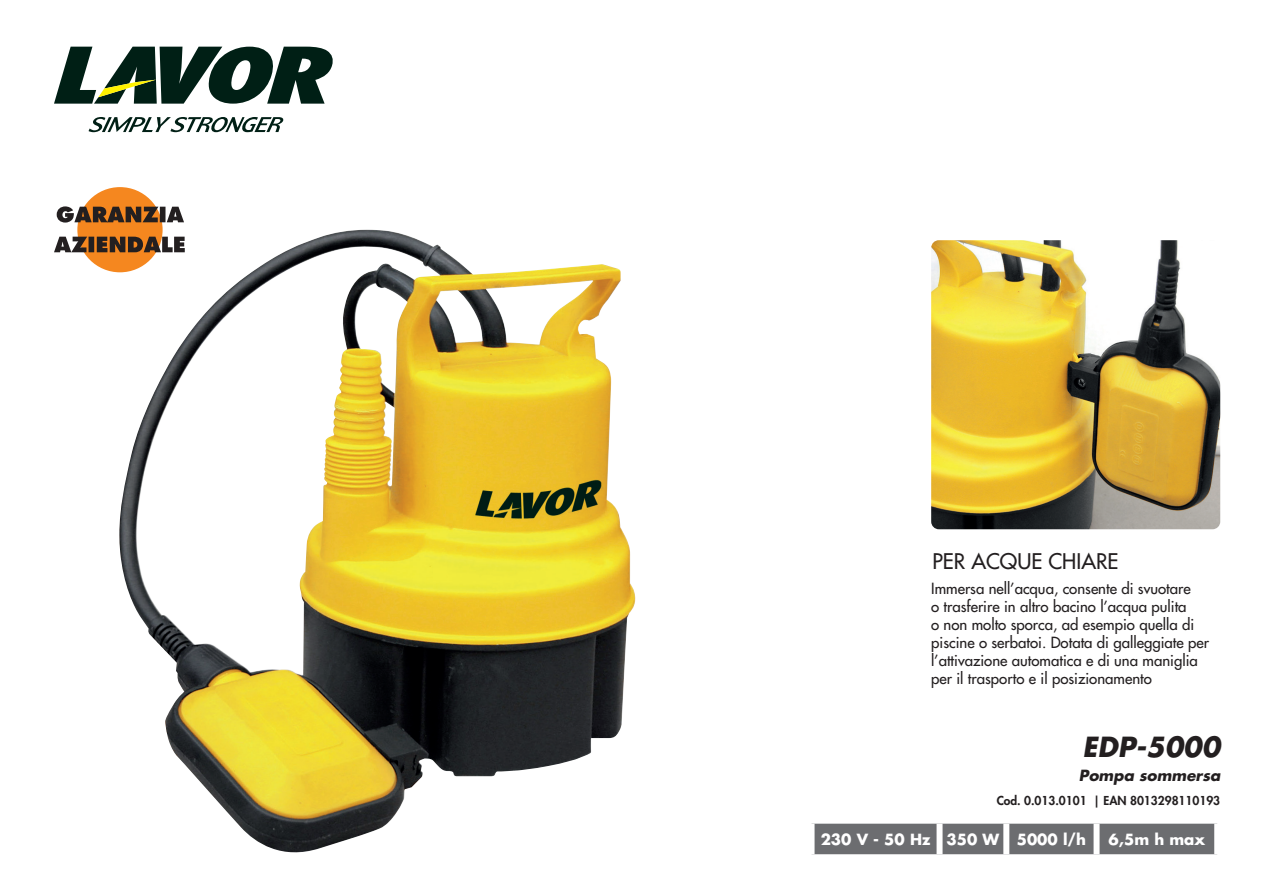
<style>
.page{position:relative;width:1263px;height:893px;background:#fff}
.page>*{position:absolute;margin:0;border:0;box-sizing:border-box;transform-origin:0 0}
.t1{font:italic 700 27px "Futura Std";color:#231f20}
.t2{font:500 21px "Futura Std";color:#231f20}
.t3{font:500 15px/18px "Futura Std";color:#231f20}
.t4{font:700 15px "Futura Std";color:#fff}
.t5{font:italic 700 15px "Futura Std";color:#231f20}
.t6{font:800 12px "Futura Std";color:#231f20}
</style>
<div class="page">
<img style="left:119px;top:230px;width:516px;height:623px">
<div style="left:814px;top:824px;width:400px;height:30px;background:#6c6d70"></div>
<div style="left:936px;top:824px;width:6px;height:30px;background:#fff"></div>
<div style="left:1003px;top:824px;width:6px;height:30px;background:#fff"></div>
<div style="left:1093px;top:824px;width:6px;height:30px;background:#fff"></div>
<svg style="left:89px;top:117px;width:195px;height:15px"></svg>
<svg style="left:54px;top:47px;width:279px;height:57px"></svg>
<img style="left:931px;top:240px;width:289px;height:289px">
<div style="left:77px;top:187px;width:86px;height:85px;background:#f5871f;border-radius:50%"></div>
<svg style="left:54px;top:237px;width:131px;height:15px"></svg>
<svg style="left:57px;top:206px;width:127px;height:17px"></svg>
<h2 class="t2" style="left:932px;top:548px;width:187px">PER ACQUE CHIARE</h2>
<p class="t3" style="left:931px;top:579px;width:279px">Immersa nell’acqua, consente di svuotare<br>o trasferire in altro bacino l’acqua pulita<br>o non molto sporca, ad esempio quella di piscine o serbatoi. Dotata di galleggiate per l’attivazione automatica e di una maniglia per il trasporto e il posizionamento</p>
<h1 class="t1" style="left:1082px;top:729px;width:139px">EDP-5000</h1>
<p class="t5" style="left:1079px;top:765px;width:143px">Pompa sommersa</p>
<p class="t6" style="left:997px;top:793px;width:225px">Cod. 0.013.0101 | EAN 8013298110193</p>
<p class="t4" style="left:821px;top:829px;width:267px">230 V - 50 Hz 350 W 5000 l/h</p>
<p class="t4" style="left:1109px;top:829px;width:98px">6,5m h max</p>
</div>
